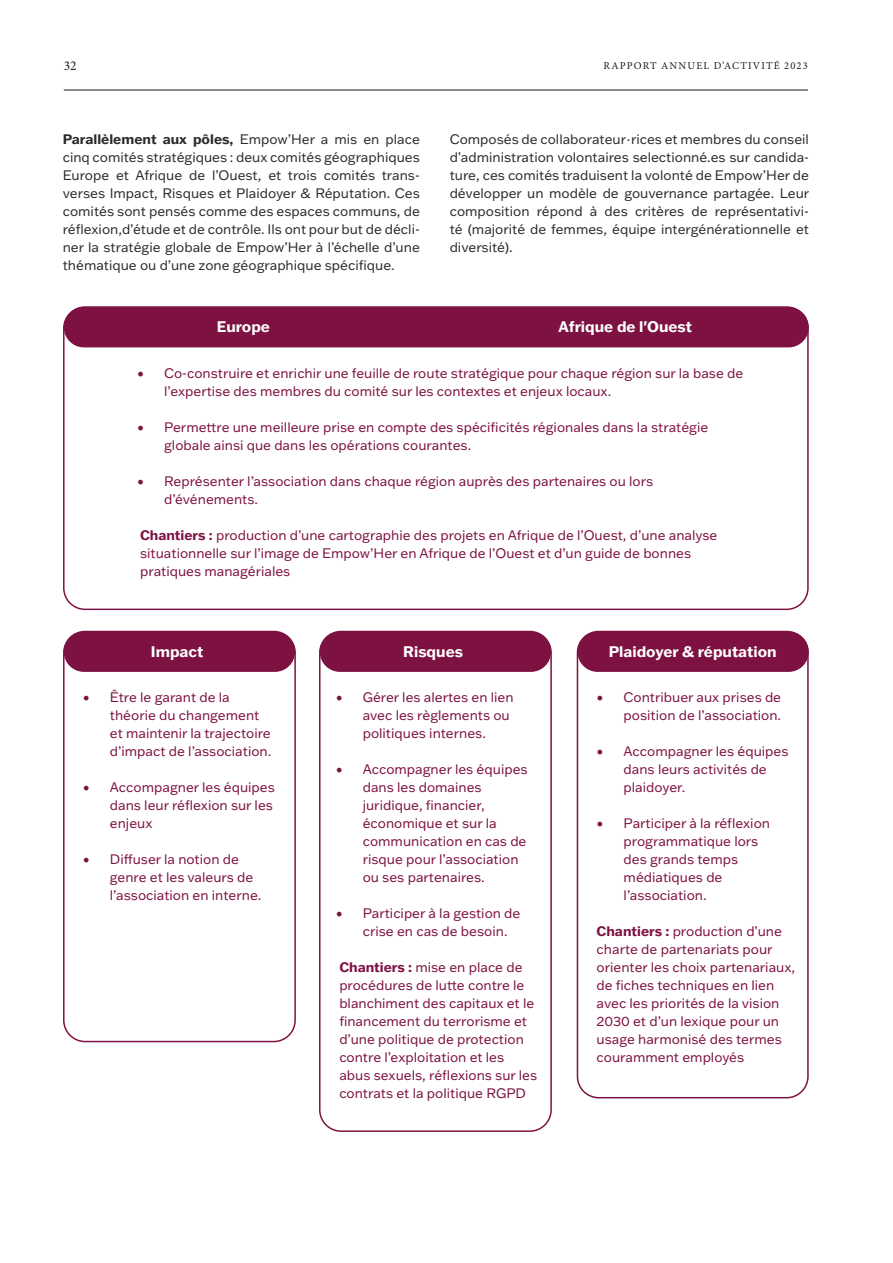
<style>
.page{position:relative;width:893px;height:1263px;background:#fff}
.page>*{position:absolute;margin:0;border:0;box-sizing:border-box;transform-origin:0 0}
.t1{font:700 15px "Franklin Gothic ATF";color:#fff}
.t2{font:13.5px/18px "Franklin Gothic ATF";color:#7d1242}
.t3{font:13.5px/18px "Franklin Gothic ATF";color:#2b2b2a;text-align:justify}
.t4{font:13.5px "Minion Pro";color:#1d1d1b}
.t5{font:10.5px "Minion Pro";letter-spacing:.11em;color:#1d1d1b}
.s1{font-weight:700}
.s2{font-family:"Minion Pro";font-size:18px}
</style>
<div class="page">
<hr style="left:64px;top:90px;width:744px;height:1px;background:#1d1d1b">
<div style="left:63px;top:631px;width:233px;height:411px;border:2px solid #7d1242;border-radius:21px"></div>
<div style="left:319px;top:631px;width:233px;height:501px;border:2px solid #7d1242;border-radius:21px"></div>
<div style="left:577px;top:631px;width:232px;height:467px;border:2px solid #7d1242;border-radius:21px"></div>
<div style="left:64px;top:631px;width:231px;height:41px;background:#7d1242;border-radius:20px"></div>
<div style="left:320px;top:631px;width:231px;height:41px;background:#7d1242;border-radius:20px"></div>
<div style="left:577px;top:631px;width:232px;height:41px;background:#7d1242;border-radius:20px"></div>
<div style="left:64px;top:307px;width:745px;height:40px;background:#7d1242;border-radius:20px"></div>
<p class="t4" style="left:64px;top:57px;width:14px">32</p>
<p class="t5" style="left:604px;top:58px;width:206px">RAPPORT ANNUEL D’ACTIVITÉ 2023</p>
<p class="t3" style="left:63px;top:130px;width:359px"><span class="s1">Parallèlement aux pôles,</span> Empow’Her a mis en place cinq comités stratégiques : deux comités géographiques Europe et Afrique de l’Ouest, et trois comités trans&shy;verses Impact, Risques et Plaidoyer &amp; Réputation. Ces comités sont pensés comme des espaces communs, de réflexion,d’étude et de contrôle. Ils ont pour but de décli&shy;ner la stratégie globale de Empow’Her à l’échelle d’une thématique ou d’une zone géographique spécifique.</p>
<p class="t3" style="left:450px;top:130px;width:361px">Composés de collaborateur·rices et membres du conseil d’administration volontaires selectionné.es sur candida&shy;ture, ces comités traduisent la volonté de Empow’Her de développer un modèle de gouvernance partagée. Leur composition répond à des critères de représentativi&shy;té (majorité de femmes, équipe intergénérationnelle et diversité).</p>
<p class="t1" style="left:217px;top:317px;width:55px">Europe</p>
<p class="t1" style="left:559px;top:317px;width:135px">Afrique de l'Ouest</p>
<p class="t2" style="left:164px;top:364px;width:581px;text-indent:-27px"><span class="s2">•</span> Co-construire et enrichir une feuille de route stratégique pour chaque région sur la base de l’expertise des membres du comité sur les contextes et enjeux locaux.</p>
<p class="t2" style="left:164px;top:418px;width:546px;text-indent:-27px"><span class="s2">•</span> Permettre une meilleure prise en compte des spécificités régionales dans la stratégie globale ainsi que dans les opérations courantes.</p>
<p class="t2" style="left:164px;top:472px;width:491px;text-indent:-27px"><span class="s2">•</span> Représenter l’association dans chaque région auprès des partenaires ou lors d’événements.</p>
<p class="t2" style="left:140px;top:526px;width:579px"><span class="s1">Chantiers :</span> production d’une cartographie des projets en Afrique de l’Ouest, d’une analyse situationnelle sur l’image de Empow’Her en Afrique de l’Ouest et d’un guide de bonnes pratiques managériales</p>
<p class="t1" style="left:151px;top:642px;width:54px">Impact</p>
<p class="t1" style="left:403px;top:642px;width:61px">Risques</p>
<p class="t1" style="left:609px;top:642px;width:169px">Plaidoyer &amp; réputation</p>
<p class="t2" style="left:110px;top:688px;width:163px;text-indent:-27px"><span class="s2">•</span> Être le garant de la théorie du changement et maintenir la trajectoire d’impact de l’association.</p>
<p class="t2" style="left:110px;top:778px;width:166px;text-indent:-27px"><span class="s2">•</span> Accompagner les équipes dans leur réflexion sur les enjeux</p>
<p class="t2" style="left:110px;top:850px;width:153px;text-indent:-27px"><span class="s2">•</span> Diffuser la notion de genre et les valeurs de l’association en interne.</p>
<p class="t2" style="left:363px;top:688px;width:152px;text-indent:-27px"><span class="s2">•</span> Gérer les alertes en lien avec les règlements ou politiques internes.</p>
<p class="t2" style="left:363px;top:760px;width:166px;text-indent:-27px"><span class="s2">•</span> Accompagner les équipes dans les domaines juridique, financier, économique et sur la communication en cas de risque pour l’association ou ses partenaires.</p>
<p class="t2" style="left:363px;top:904px;width:159px;text-indent:-27px"><span class="s2">•</span> Participer à la gestion de crise en cas de besoin.</p>
<p class="t2" style="left:339px;top:958px;width:199px"><span class="s1">Chantiers :</span> mise en place de procédures de lutte contre le blanchiment des capitaux et le financement du terrorisme et d’une politique de protection contre l’exploitation et les abus sexuels, réflexions sur les contrats et la politique RGPD</p>
<p class="t2" style="left:597px;top:688px;width:186px;text-align:right"><span class="s2">•</span> Contribuer aux prises de position de l’association.</p>
<p class="t2" style="left:624px;top:742px;width:166px;text-indent:-27px"><span class="s2">•</span> Accompagner les équipes dans leurs activités de plaidoyer.</p>
<p class="t2" style="left:624px;top:814px;width:148px;text-indent:-27px"><span class="s2">•</span> Participer à la réflexion programmatique lors des grands temps médiatiques de l’association.</p>
<p class="t2" style="left:597px;top:922px;width:200px"><span class="s1">Chantiers :</span> production d’une charte de partenariats pour orienter les choix partenariaux, de fiches techniques en lien avec les priorités de la vision<br>2030 et d’un lexique pour un usage harmonisé des termes couramment employés</p>
</div>
